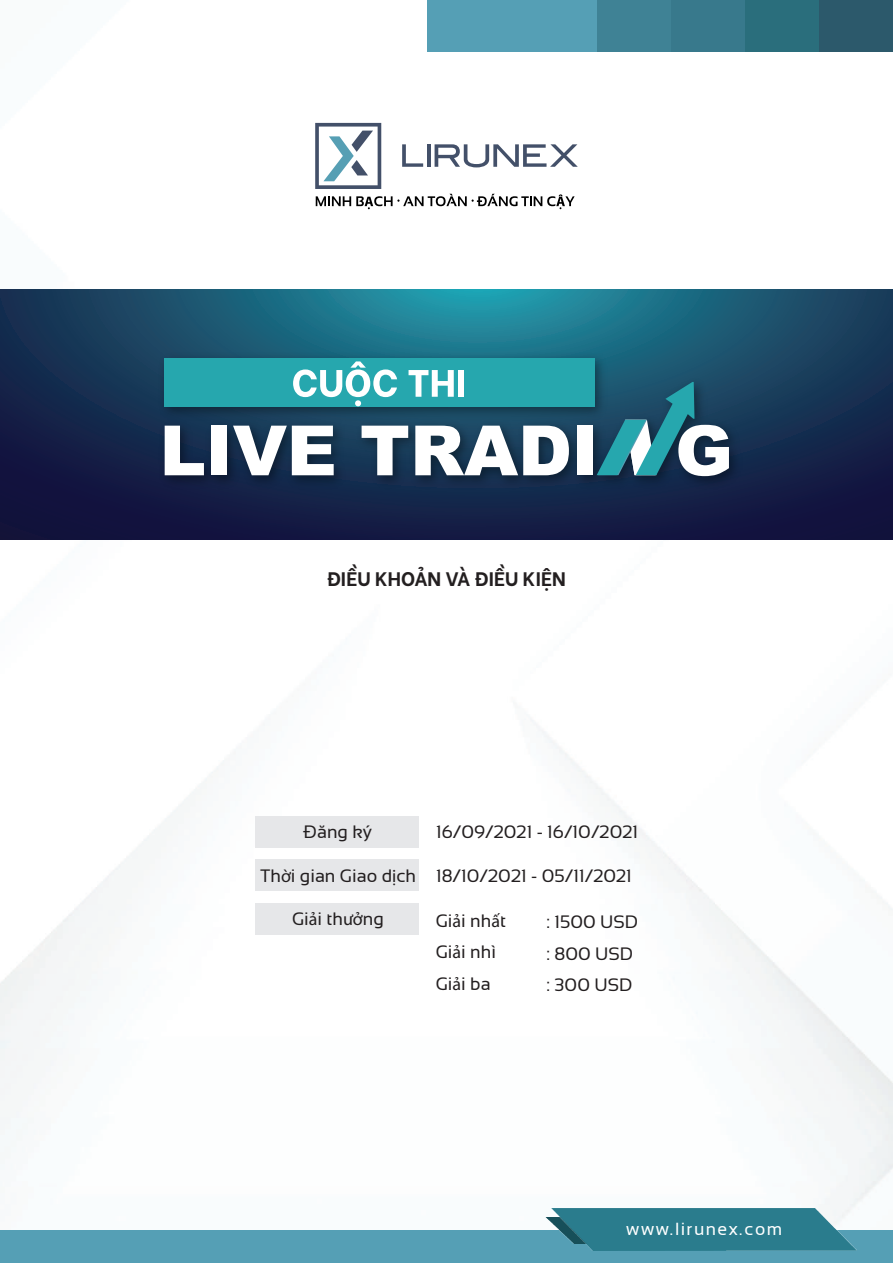
<style>
.page{position:relative;width:893px;height:1263px;background:#fff}
.page>*{position:absolute;margin:0;border:0;box-sizing:border-box;transform-origin:0 0}
.t1{font:700 19.5px "Be Vietnam";color:#231f20}
.t2{font:18px/31.5px "Sansation";color:#231f20}
.t3{font:17.55px "Sansation";letter-spacing:.085em;color:#fff}
.s1{font-family:"Myriad Pro"}
</style>
<div class="page">
<img style="left:0;top:0;width:893px;height:1218px">
<div style="left:428px;top:0;width:169px;height:51px;background:#559fb5"></div>
<div style="left:597px;top:0;width:74px;height:51px;background:#3f8295"></div>
<div style="left:671px;top:0;width:74px;height:51px;background:#38798c"></div>
<div style="left:745px;top:0;width:74px;height:51px;background:#2a6e7c"></div>
<div style="left:819px;top:0;width:74px;height:51px;background:#2c596b"></div>
<div style="left:0;top:1230px;width:893px;height:33px;background:#559fb5"></div>
<img style="left:546px;top:1218px;width:6px;height:5px">
<img style="left:552px;top:1209px;width:304px;height:42px">
<svg style="left:315px;top:123px;width:263px;height:86px"></svg>
<div style="left:255px;top:816px;width:164px;height:32px;background:#e6e7e9"></div>
<div style="left:255px;top:860px;width:164px;height:31px;background:#e6e7e9"></div>
<div style="left:255px;top:903px;width:164px;height:31px;background:#e6e7e9"></div>
<svg style="left:0;top:289px;width:893px;height:250px"></svg>
<img style="left:154px;top:348px;width:592px;height:145px">
<svg style="left:165px;top:426px;width:39px;height:49px"></svg>
<div style="left:212px;top:426px;width:15px;height:49px;background:#fff"></div>
<svg style="left:233px;top:426px;width:101px;height:49px"></svg>
<svg style="left:362px;top:426px;width:46px;height:49px"></svg>
<svg style="left:415px;top:426px;width:154px;height:49px"></svg>
<div style="left:578px;top:426px;width:15px;height:49px;background:#fff"></div>
<svg style="left:597px;top:382px;width:132px;height:94px"></svg>
<div style="left:164px;top:358px;width:430px;height:49px;background:#26a7ae"></div>
<svg style="left:293px;top:361px;width:104px;height:45px"></svg>
<svg style="left:409px;top:370px;width:45px;height:27px"></svg>
<div style="left:458px;top:370px;width:6px;height:27px;background:#fff"></div>
<p class="t1" style="left:327px;top:563px;width:240px">ĐIỀU KHOẢN VÀ ĐIỀU KIỆN</p>
<p class="t2" style="left:304px;top:816px;width:70px">Đăng ký</p>
<p class="t2" style="left:260px;top:860px;width:157px">Th<span class="s1">ờ</span>i gian Giao d<span class="s1">ị</span>ch</p>
<p class="t2" style="left:292px;top:903px;width:93px">Gi<span class="s1">ả</span>i th<span class="s1">ưở</span>ng</p>
<p class="t2" style="left:436px;top:816px;width:204px">16/09/2021 - 16/10/2021</p>
<p class="t2" style="left:436px;top:860px;width:197px">18/10/2021 - 05/11/2021</p>
<p class="t2" style="left:436px;top:905px;width:72px">Gi<span class="s1">ả</span>i nh<span class="s1">ấ</span>t<br>Gi<span class="s1">ả</span>i nhì<br>Gi<span class="s1">ả</span>i ba</p>
<p class="t2" style="left:546px;top:906px;width:93px">: 1500 USD : 800 USD : 300 USD</p>
<p class="t3" style="left:626px;top:1219px;width:158px">www.lirunex.com</p>
</div>
